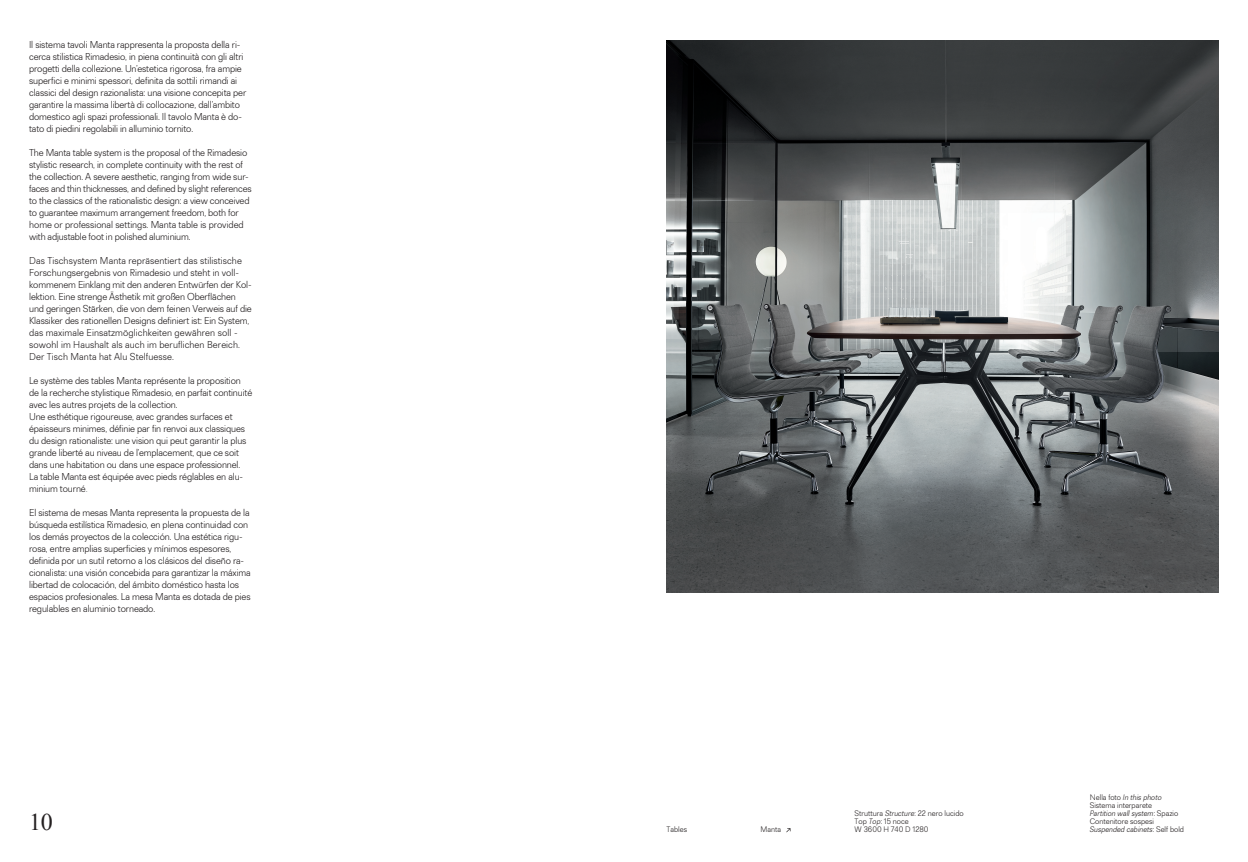
<style>
.page{position:relative;width:1248px;height:862px;background:#fff}
.page>*{position:absolute;margin:0;border:0;box-sizing:border-box;transform-origin:0 0}
.t1{font:24px "Times New Roman";color:#231f20}
.t2{font:300 10px/12px "Recta";letter-spacing:-.01em;color:#231f20}
.t3{font:300 8px/8px "Recta";color:#231f20}
.s1{font-family:"Frutiger";font-weight:400;font-stretch:condensed;font-size:8px;color:#8d8f92}
.s2{font-style:italic}
</style>
<div class="page">
<img style="left:666px;top:40px;width:552px;height:552px">
<p class="t2" style="left:29px;top:39px;width:219px">Il sistema tavoli Manta rappresenta la proposta della ri&shy;cerca stilistica Rimadesio, in piena continuità con gli altri progetti della collezione. Un’estetica rigorosa, fra ampie superfici e minimi spessori, definita da sottili rimandi ai classici del design razionalista: una visione concepita per garantire la massima libertà di collocazione, dall’ambito domestico agli spazi professionali. Il tavolo Manta è do&shy;tato di piedini regolabili in alluminio tornito.</p>
<p class="t2" style="left:29px;top:147px;width:224px">The Manta table system is the proposal of the Rimadesio stylistic research, in complete continuity with the rest of the collection. A severe aesthetic, ranging from wide sur&shy;faces and thin thicknesses, and defined by slight references to the classics of the rationalistic design: a view conceived to guarantee maximum arrangement freedom, both for home or professional settings. Manta table is provided with adjustable foot in polished aluminium.</p>
<p class="t2" style="left:29px;top:255px;width:224px">Das Tischsystem Manta repräsentiert das stilistische Forschungsergebnis von Rimadesio und steht in voll&shy;kommenem Einklang mit den anderen Entwürfen der Kol&shy;lektion. Eine strenge Ästhetik mit großen Oberflächen und geringen Stärken, die von dem feinen Verweis auf die Klassiker des rationellen Designs definiert ist: Ein System, das maximale Einsatzmöglichkeiten gewähren soll - sowohl im Haushalt als auch im beruflichen Bereich.<br>Der Tisch Manta hat Alu Stelfuesse.</p>
<p class="t2" style="left:29px;top:375px;width:225px">Le système des tables Manta représente la proposition de la recherche stylistique Rimadesio, en parfait continuité avec les autres projets de la collection.<br>Une esthétique rigoureuse, avec grandes surfaces et épaisseurs minimes, définie par fin renvoi aux classiques du design rationaliste: une vision qui peut garantir la plus grande liberté au niveau de l’emplacement, que ce soit dans une habitation ou dans une espace professionnel.<br>La table Manta est équipée avec pieds réglables en alu&shy;minium tourné<span class="s1">.</span></p>
<p class="t2" style="left:29px;top:507px;width:223px">El sistema de mesas Manta representa la propuesta de la búsqueda estilística Rimadesio, en plena continuidad con los demás proyectos de la colección. Una estética rigu&shy;rosa, entre amplias superficies y mínimos espesores, definida por un sutil retorno a los clásicos del diseño ra&shy;cionalista: una visión concebida para garantizar la máxima libertad de colocación, del ámbito doméstico hasta los espacios profesionales. La mesa Manta es dotada de pies regulables en aluminio torneado.</p>
<h1 class="t1" style="left:29px;top:805px;width:25px">10</h1>
<p class="t3" style="left:854px;top:809px;width:110px">Struttura <span class="s2">Structure</span>: 22 nero lucido<br>Top <span class="s2">Top</span>: 15 noce</p>
<p class="t3" style="left:666px;top:825px;width:22px">Tables</p>
<p class="t3" style="left:760px;top:825px;width:22px">Manta</p>
<p class="t3" style="left:854px;top:825px;width:75px">W 3600 H 740 D 1280</p>
<p class="t3" style="left:1089px;top:793px;width:96px">Nella foto <span class="s2">In this photo<br></span>Sistema interparete<br><span class="s2">Partition wall system</span>: Spazio<br>Contenitore sospesi<br><span class="s2">Suspended cabinets</span>: Self bold</p>
</div>
